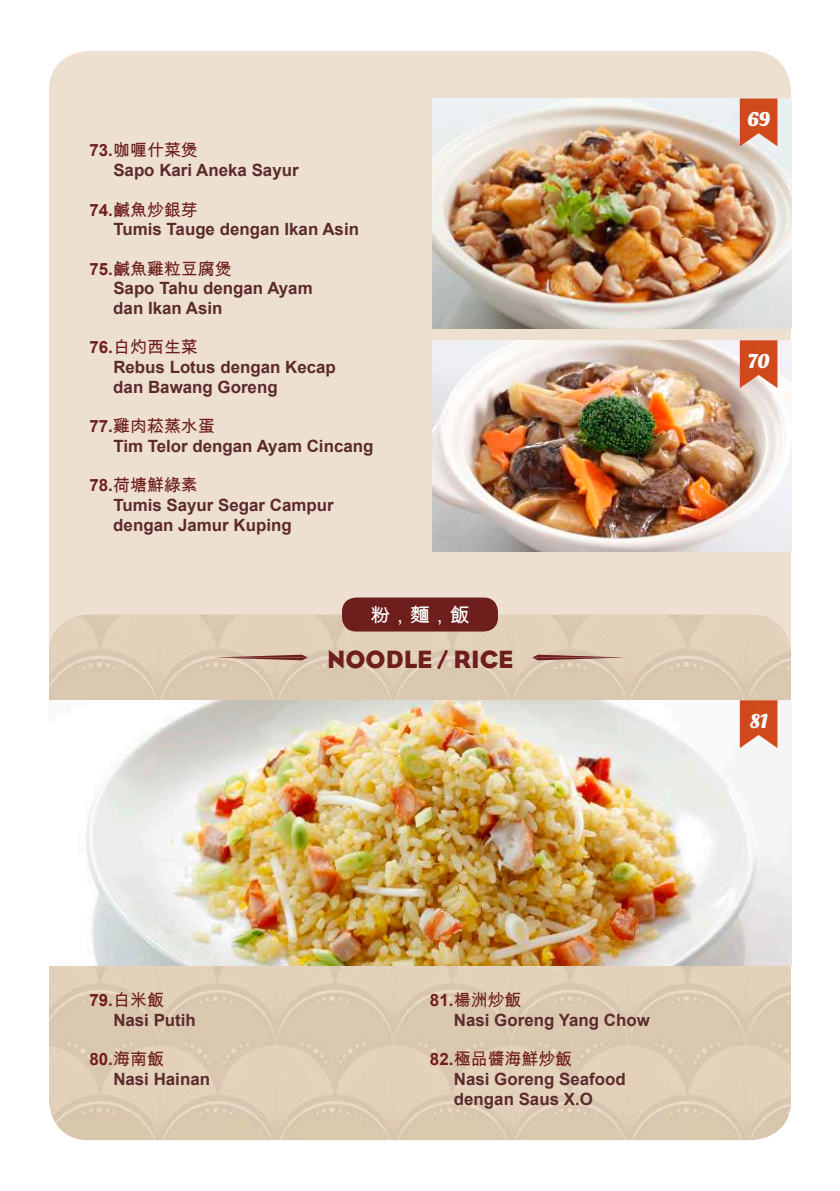
<style>
.page{position:relative;width:840px;height:1191px;background:#fff}
.page>*{position:absolute;margin:0;border:0;box-sizing:border-box;transform-origin:0 0}
.t1{font:25.4px "Eagle";color:#6e1e1d}
.t2{font:700 20px "Oleo Script";color:#fff}
.t3{font:19.8px "Arial Unicode MS";color:#fff}
.t4{font:700 16.8px/19.6px "Arial";color:#5c2a2d}
.t5{font:16.8px "Arial Unicode MS";color:#6e1e1d}
.s1{font-family:"Arial";font-weight:700}
.s2{color:#6e1e1d}
.s3{font-family:"Arial Unicode MS";font-weight:400;color:#6e1e1d}
</style>
<div class="page">
<div style="left:49px;top:51px;width:741px;height:1089px;background:#ede0d0;border-radius:40px"></div>
<img style="left:49px;top:615px;width:741px;height:525px">
<img style="left:432px;top:98px;width:359px;height:231px">
<img style="left:432px;top:340px;width:359px;height:211px">
<svg style="left:739px;top:98px;width:38px;height:48px;background:#d4633c"></svg>
<svg style="left:739px;top:340px;width:38px;height:48px;background:#d4623a"></svg>
<img style="left:49px;top:700px;width:742px;height:265px">
<svg style="left:739px;top:700px;width:38px;height:48px;background:#d6643e"></svg>
<div style="left:342px;top:597px;width:155px;height:34px;background:#6e1e1d;border-radius:14px"></div>
<svg style="left:531px;top:654px;width:94px;height:6px"></svg>
<svg style="left:214px;top:654px;width:94px;height:6px"></svg>
<p class="t5" style="left:89px;top:138px;width:110px"><span class="s1">73.</span>咖喱什菜煲</p>
<p class="t4" style="left:113px;top:161px;width:187px">Sapo Kari Aneka Sayur</p>
<p class="t5" style="left:89px;top:197px;width:110px"><span class="s1">74.</span>鹹魚炒銀芽</p>
<p class="t4" style="left:113px;top:220px;width:247px">Tumis Tauge dengan Ikan Asin</p>
<p class="t5" style="left:89px;top:256px;width:144px"><span class="s1">75.</span>鹹魚雞粒豆腐煲</p>
<p class="t4" style="left:113px;top:279px;width:201px">Sapo Tahu dengan Ayam dan Ikan Asin</p>
<p class="t5" style="left:89px;top:335px;width:110px"><span class="s1">76.</span>白灼西生菜</p>
<p class="t4" style="left:113px;top:358px;width:224px">Rebus Lotus dengan Kecap dan Bawang Goreng</p>
<p class="t5" style="left:89px;top:414px;width:127px"><span class="s1">77.</span>雞肉菘蒸水蛋</p>
<p class="t4" style="left:113px;top:437px;width:261px">Tim Telor dengan Ayam Cincang</p>
<p class="t5" style="left:89px;top:473px;width:110px"><span class="s1">78.</span>荷塘鮮綠素</p>
<p class="t4" style="left:113px;top:496px;width:222px">Tumis Sayur Segar Campur dengan Jamur Kuping</p>
<p class="t3" style="left:370px;top:601px;width:101px">粉，麵，飯</p>
<h1 class="t1" style="left:327px;top:644px;width:187px">NOODLE / RICE</h1>
<p class="t2" style="left:746px;top:107px;width:24px">69</p>
<p class="t2" style="left:747px;top:349px;width:23px">70</p>
<p class="t2" style="left:749px;top:709px;width:20px">81</p>
<p class="t4" style="left:113px;top:990px;width:84px;text-indent:-24px"><span class="s2">79.</span><span class="s3">白米飯<br></span>Nasi Putih</p>
<p class="t4" style="left:113px;top:1050px;width:98px;text-indent:-24px"><span class="s2">80.</span><span class="s3">海南飯<br></span>Nasi Hainan</p>
<p class="t5" style="left:429px;top:988px;width:93px"><span class="s1">81.</span>楊洲炒飯</p>
<p class="t4" style="left:453px;top:1010px;width:197px">Nasi Goreng Yang Chow</p>
<p class="t5" style="left:429px;top:1047px;width:144px"><span class="s1">82.</span>極品醬海鮮炒飯</p>
<p class="t4" style="left:453px;top:1069px;width:173px">Nasi Goreng Seafood dengan Saus X.O</p>
</div>
